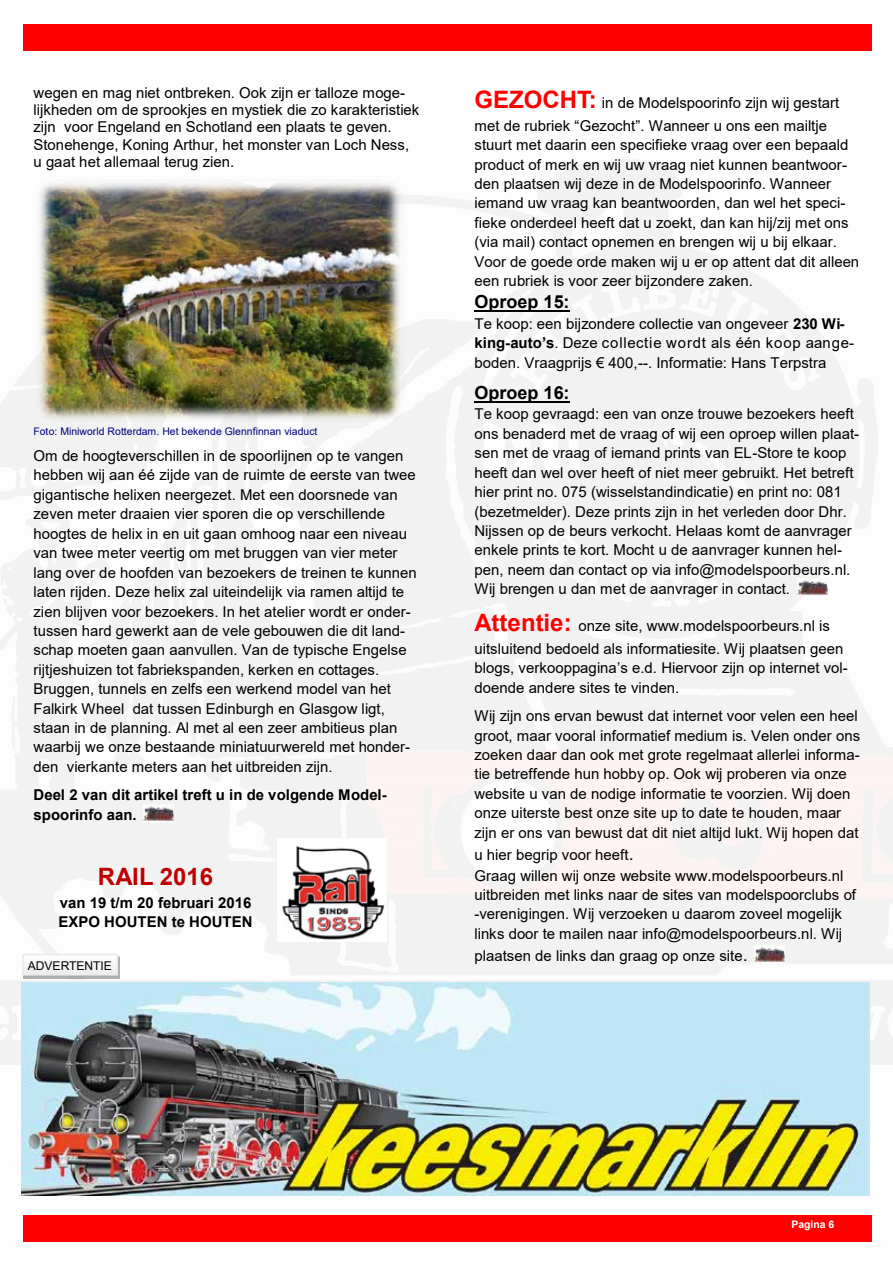
<style>
.page{position:relative;width:893px;height:1263px;background:#fff}
.page>*{position:absolute;margin:0;border:0;box-sizing:border-box;transform-origin:0 0}
.t1{font:700 24px "Arial";color:#c00000}
.t2{font:700 18px "Arial";color:#000}
.t3{font:15px/19.4px "Arial";color:#000}
.t4{font:700 15px/19.5px "Arial";color:#000}
.t5{font:12px "Arial";color:#000}
.t6{font:10.5px "Arial";color:#000080}
.t7{font:700 10.5px "Arial";letter-spacing:-.005em;color:#fff}
.s1{font-weight:700;font-size:24px;color:#f00}
.s2{font-weight:700}
.s3{font-size:18px}
</style>
<div class="page">
<img style="left:0;top:159px;width:893px;height:1037px">
<hr style="left:474px;top:310px;width:95px;height:2px;background:#000">
<hr style="left:474px;top:401px;width:95px;height:2px;background:#000">
<div style="left:23px;top:1215px;width:849px;height:27px;background:#f00"></div>
<div style="left:23px;top:24px;width:849px;height:27px;background:#f00"></div>
<img style="left:144px;top:805px;width:30px;height:17px">
<img style="left:21px;top:982px;width:849px;height:213px">
<img style="left:23px;top:956px;width:97px;height:23px">
<div style="left:23px;top:954px;width:94px;height:21px;background:#f6f6f6"></div>
<div style="left:22px;top:954px;width:96px;height:21px;border:2px solid #e9e9e9"></div>
<img style="left:34px;top:178px;width:370px;height:245px">
<img style="left:278px;top:838px;width:109px;height:103px">
<img style="left:797px;top:579px;width:31px;height:17px">
<img style="left:755px;top:946px;width:30px;height:17px">
<p class="t3" style="left:34px;top:83px;width:387px;line-height:17.4px">wegen en mag niet ontbreken. Ook zijn er talloze moge&shy;lijkheden om de sprookjes en mystiek die zo karakteristiek zijn voor Engeland en Schotland een plaats te geven.<br>Stonehenge, Koning Arthur, het monster van Loch Ness, u gaat het allemaal terug zien.</p>
<p class="t6" style="left:34px;top:424px;width:285px">Foto: Miniworld Rotterdam. Het bekende Glennfinnan viaduct</p>
<p class="t3" style="left:34px;top:446px;width:385px">Om de hoogteverschillen in de spoorlijnen op te vangen hebben wij aan éé zijde van de ruimte de eerste van twee gigantische helixen neergezet. Met een doorsnede van zeven meter draaien vier sporen die op verschillende hoogtes de helix in en uit gaan omhoog naar een niveau van twee meter veertig om met bruggen van vier meter lang over de hoofden van bezoekers de treinen te kunnen laten rijden. Deze helix zal uiteindelijk via ramen altijd te zien blijven voor bezoekers. In het atelier wordt er onder&shy;tussen hard gewerkt aan de vele gebouwen die dit land&shy;schap moeten gaan aanvullen. Van de typische Engelse rijtjeshuizen tot fabriekspanden, kerken en cottages.<br>Bruggen, tunnels en zelfs een werkend model van het Falkirk Wheel dat tussen Edinburgh en Glasgow ligt, staan in de planning. Al met al een zeer ambitieus plan waarbij we onze bestaande miniatuurwereld met honder&shy;den vierkante meters aan het uitbreiden zijn.</p>
<p class="t4" style="left:34px;top:785px;width:355px">Deel 2 van dit artikel treft u in de volgende Model&shy;spoorinfo aan.</p>
<h1 class="t1" style="left:98px;top:859px;width:117px">RAIL 2016</h1>
<p class="t4" style="left:59px;top:893px;width:196px">van 19 t/m 20 februari 2016<br>EXPO HOUTEN te HOUTEN</p>
<p class="t5" style="left:28px;top:958px;width:86px">ADVERTENTIE</p>
<p class="t3" style="left:474px;top:91px;width:366px;line-height:23.1px"><span class="s1">GEZOCHT:</span> in de Modelspoorinfo zijn wij gestart met de rubriek “Gezocht”. Wanneer u ons een mailtje</p>
<p class="t3" style="left:474px;top:135px;width:386px">stuurt met daarin een specifieke vraag over een bepaald product of merk en wij uw vraag niet kunnen beantwoor&shy;den plaatsen wij deze in de Modelspoorinfo. Wanneer iemand uw vraag kan beantwoorden, dan wel het speci&shy;fieke onderdeel heeft dat u zoekt, dan kan hij/zij met ons (via mail) contact opnemen en brengen wij u bij elkaar.<br>Voor de goede orde maken wij u er op attent dat dit alleen een rubriek is voor zeer bijzondere zaken.</p>
<p class="t2" style="left:474px;top:289px;width:97px">Oproep 15:</p>
<p class="t3" style="left:474px;top:314px;width:381px">Te koop: een bijzondere collectie van ongeveer <span class="s2">230 Wi&shy;king-auto’s</span>. Deze collectie wordt als één koop aange&shy;boden. Vraagprijs € 400,--. Informatie: Hans Terpstra</p>
<p class="t2" style="left:474px;top:380px;width:97px">Oproep 16:</p>
<p class="t3" style="left:474px;top:404px;width:386px">Te koop gevraagd: een van onze trouwe bezoekers heeft ons benaderd met de vraag of wij een oproep willen plaat&shy;sen met de vraag of iemand prints van EL-Store te koop heeft dan wel over heeft of niet meer gebruikt. Het betreft hier print no. 075 (wisselstandindicatie) en print no: 081 (bezetmelder). Deze prints zijn in het verleden door Dhr.<br>Nijssen op de beurs verkocht. Helaas komt de aanvrager enkele prints te kort. Mocht u de aanvrager kunnen hel&shy;pen, neem dan contact op via info@modelspoorbeurs.nl.<br>Wij brengen u dan met de aanvrager in contact.</p>
<p class="t3" style="left:474px;top:614px;width:371px;line-height:23.1px"><span class="s1">Attentie:</span> onze site, www.modelspoorbeurs.nl is uitsluitend bedoeld als informatiesite. Wij plaatsen geen</p>
<p class="t3" style="left:474px;top:658px;width:375px">blogs, verkooppagina’s e.d. Hiervoor zijn op internet vol&shy;doende andere sites te vinden.</p>
<p class="t3" style="left:474px;top:706px;width:387px">Wij zijn ons ervan bewust dat internet voor velen een heel groot, maar vooral informatief medium is. Velen onder ons zoeken daar dan ook met grote regelmaat allerlei informa&shy;tie betreffende hun hobby op. Ook wij proberen via onze website u van de nodige informatie te voorzien. Wij doen onze uiterste best onze site up to date te houden, maar zijn er ons van bewust dat dit niet altijd lukt. Wij hopen dat</p>
<p class="t3" style="left:474px;top:845px;width:383px">u hier begrip voor heeft<span class="s3">.<br></span>Graag willen wij onze website www.modelspoorbeurs.nl uitbreiden met links naar de sites van modelspoorclubs of -verenigingen. Wij verzoeken u daarom zoveel mogelijk links door te mailen naar info@modelspoorbeurs.nl. Wij</p>
<p class="t3" style="left:474px;top:946px;width:275px">plaatsen de links dan graag op onze site<span class="s3">.</span></p>
<p class="t7" style="left:791px;top:1217px;width:45px">Pagina 6</p>
</div>
